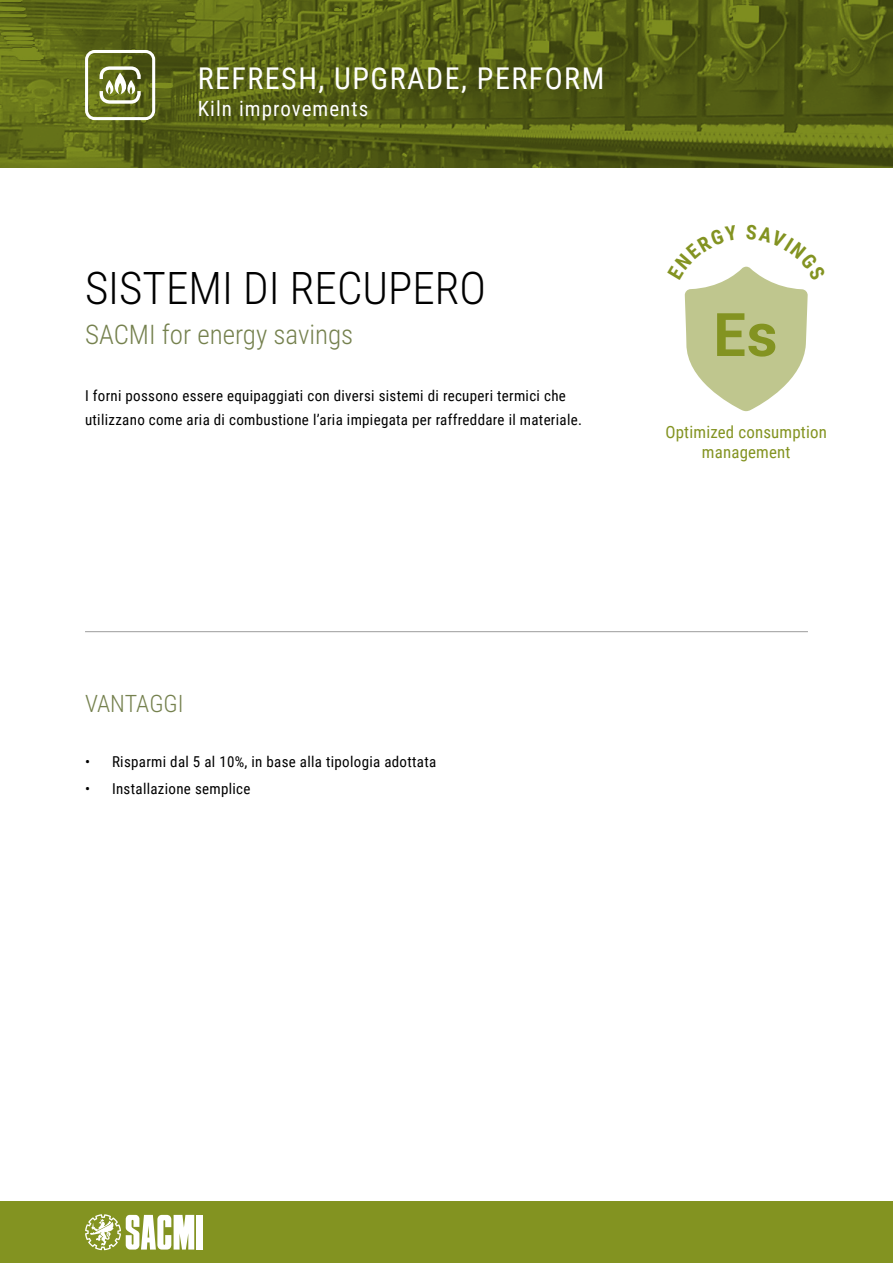
<style>
.page{position:relative;width:893px;height:1263px;background:#fff}
.page>*{position:absolute;margin:0;border:0;box-sizing:border-box;transform-origin:0 0}
.t1{font:300 45px "Roboto Condensed";color:#000}
.t2{font:30px "Roboto Condensed";letter-spacing:.05em;color:#fff}
.t3{font:300 27px "Roboto Condensed";color:#75814e}
.t4{font:300 24px "Roboto Condensed";letter-spacing:-.005em;color:#75814e}
.t5{font:21px "Roboto Condensed";letter-spacing:.05em;color:#fff}
.t6{font:16.8px/20.2px "Roboto Condensed";letter-spacing:.01em;color:#839321;text-align:center}
.t7{font:15px/24px "Roboto Condensed";letter-spacing:.02em;color:#000}
</style>
<div class="page">
<img style="left:0;top:0;width:893px;height:168px">
<div style="left:0;top:1201px;width:893px;height:62px;background:#839321"></div>
<hr style="left:85px;top:631px;width:723px;height:1px;background:#9c9c9c">
<div style="left:196px;top:1215px;width:6px;height:34px;background:#fff"></div>
<svg style="left:85px;top:1214px;width:109px;height:36px"></svg>
<div style="left:85px;top:50px;width:70px;height:70px;border:3px solid #fff;border-radius:8px"></div>
<svg style="left:98px;top:65px;width:44px;height:40px"></svg>
<svg style="left:684px;top:266px;width:124px;height:145px"></svg>
<h2 class="t2" style="left:198px;top:58px;width:408px">REFRESH, UPGRADE, PERFORM</h2>
<h3 class="t5" style="left:198px;top:94px;width:172px">Kiln improvements</h3>
<h1 class="t1" style="left:85px;top:256px;width:402px">SISTEMI DI RECUPERO</h1>
<h3 class="t3" style="left:85px;top:316px;width:270px">SACMI for energy savings</h3>
<p class="t7" style="left:85px;top:383px;width:498px">I forni possono essere equipaggiati con diversi sistemi di recuperi termici che utilizzano come aria di combustione l’aria impiegata per raffreddare il materiale.</p>
<p class="t6" style="left:665px;top:421px;width:163px">Optimized consumption management</p>
<h3 class="t4" style="left:85px;top:687px;width:100px">VANTAGGI</h3>
<p class="t7" style="left:85px;top:749px;width:353px">• Risparmi dal 5 al 10%, in base alla tipologia adottata</p>
<p class="t7" style="left:85px;top:776px;width:167px">• Installazione semplice</p>
</div>
